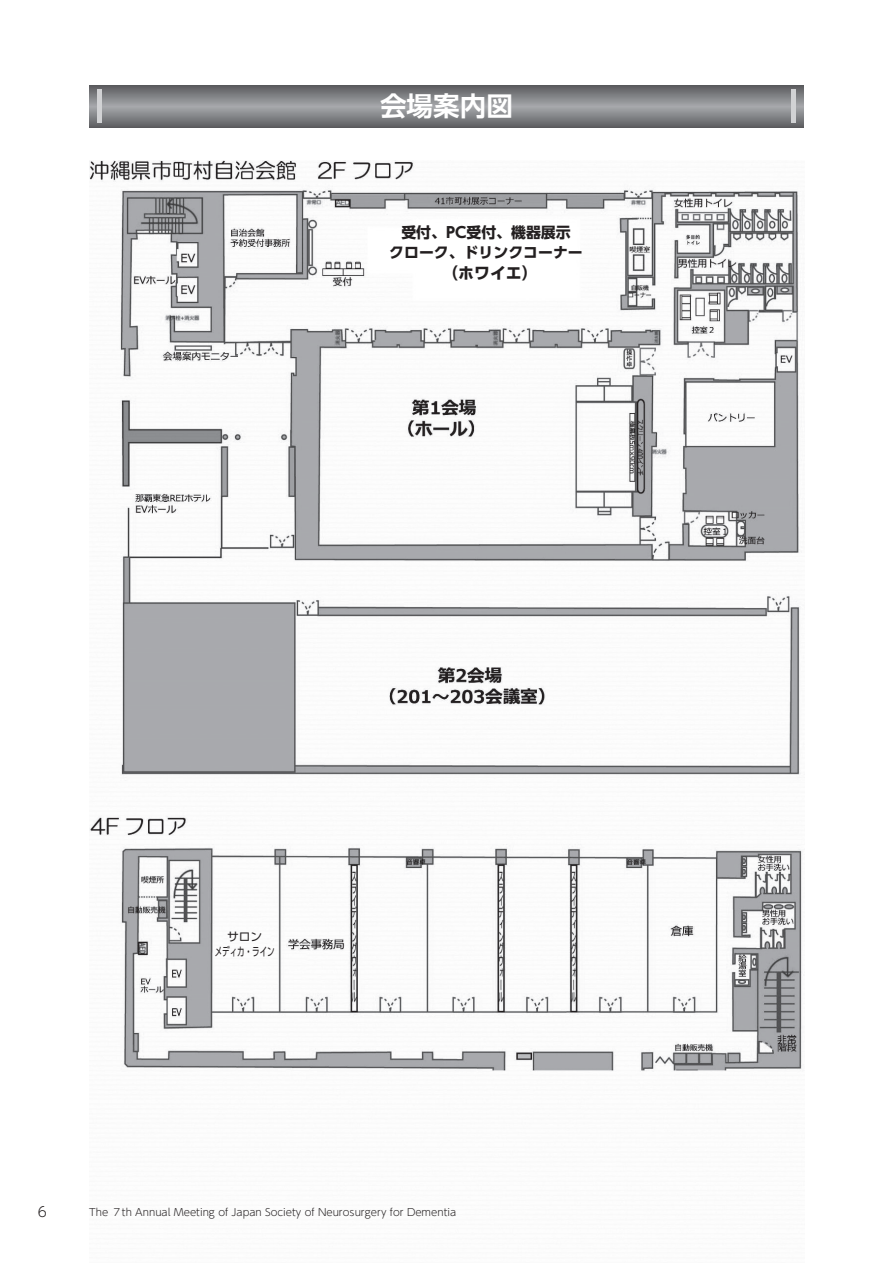
<style>
.page{position:relative;width:893px;height:1263px;background:#fff}
.page>*{position:absolute;margin:0;border:0;box-sizing:border-box;transform-origin:0 0}
.t1{font:700 26.55px "UD Shin Go Pr 6 De";color:#fff}
.t2{font:700 15.9px "UD Shin Go Pr 6";color:#231f20}
.t3{font:700 14.85px/20.2px "UD Shin Go Pr 6";color:#231f20;text-align:center}
.t4{font:300 13.8px "UD Shin Go Pr 6";color:#231f20}
.t5{font:11.7px/14.9px "UD Shin Go Pr 6";color:#231f20;text-align:center}
.t6{font:300 10.05px "UD Shin Go Pr 6";color:#231f20}
</style>
<div class="page">
<img style="left:89px;top:161px;width:714px;height:911px">
<svg style="left:89px;top:85px;width:715px;height:42px;background:#808184"></svg>
<hr style="left:792px;top:90px;width:4px;height:33px;background:#d1d2d4">
<hr style="left:98px;top:90px;width:4px;height:33px;background:#d1d2d4">
<h1 class="t1" style="left:380px;top:85px;width:134px">会場案内図</h1>
<h3 class="t3" style="left:389px;top:221px;width:195px">受付、PC受付、機器展示<br>クローク、ドリンクコーナー</h3>
<h2 class="t2" style="left:442px;top:260px;width:97px">（ホワイエ）</h2>
<p class="t5" style="left:215px;top:928px;width:61px">サロン<br>メディカ・ライン</p>
<h3 class="t4" style="left:38px;top:1201px;width:11px">6</h3>
<p class="t6" style="left:89px;top:1204px;width:368px">The ７th Annual Meeting of Japan Society of Neurosurgery for Dementia</p>
</div>
